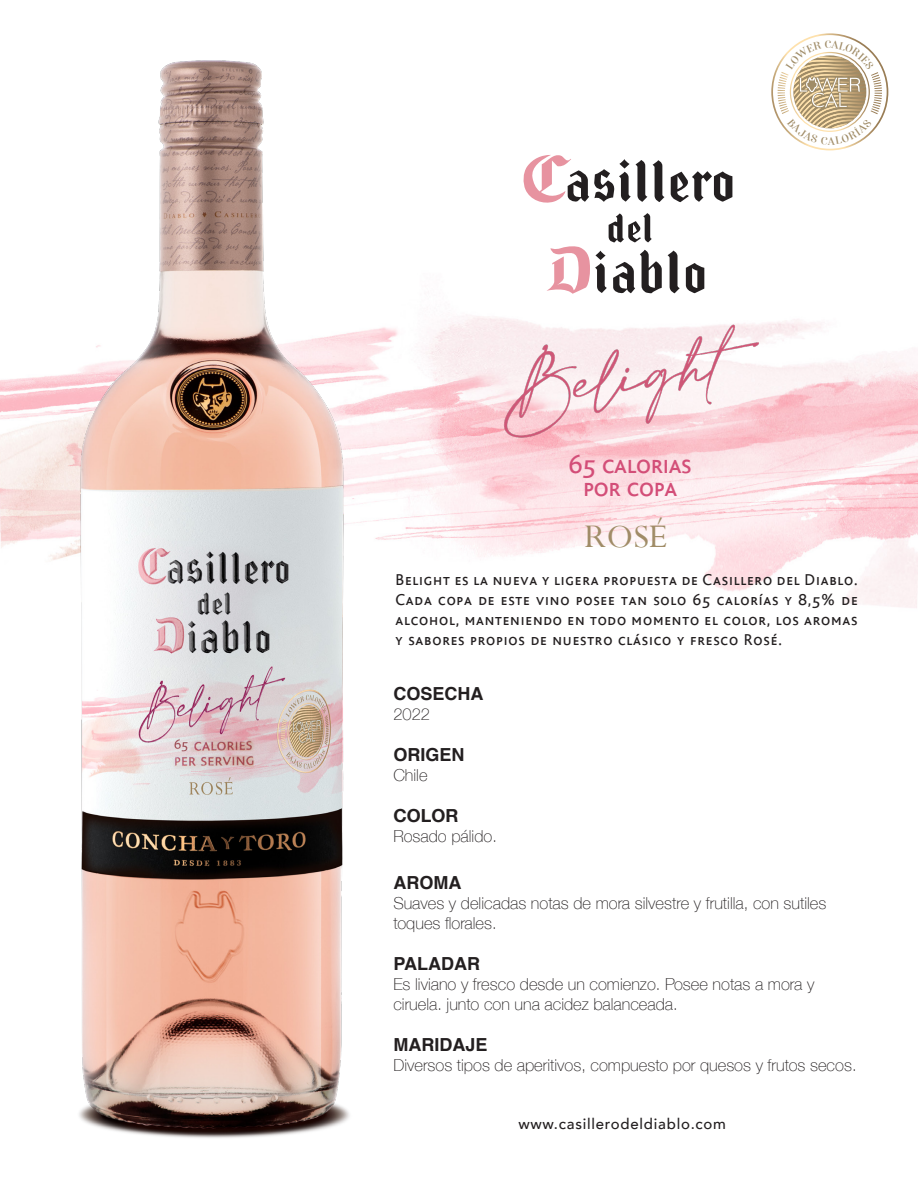
<style>
.page{position:relative;width:918px;height:1188px;background:#fff}
.page>*{position:absolute;margin:0;border:0;box-sizing:border-box;transform-origin:0 0}
.t1{font:36.9px "Perpetua Regular SC";color:#a08c67}
.t2{font:27px "Bliss Caps";letter-spacing:-.01em;color:#d34e78}
.t3{font:700 18px "Helvetica";color:#231f20}
.t4{font:700 18px "Helvetica Neue";color:#231f20}
.t5{font:100 16.5px/19.8px "Helvetica Neue";color:#231f20}
.t6{font:16.5px/19.8px "Bliss Caps";letter-spacing:.05em;color:#231f20;text-align:justify}
.t7{font:500 15px "Avenir";letter-spacing:.05em;color:#231f20}
</style>
<div class="page">
<img style="left:0;top:86px;width:918px;height:522px">
<svg style="left:653px;top:160px;width:12px;height:42px"></svg>
<svg style="left:671px;top:171px;width:61px;height:31px"></svg>
<svg style="left:523px;top:154px;width:124px;height:51px"></svg>
<svg style="left:668px;top:251px;width:12px;height:42px"></svg>
<svg style="left:686px;top:263px;width:18px;height:30px"></svg>
<svg style="left:547px;top:213px;width:115px;height:81px"></svg>
<img style="left:77px;top:60px;width:275px;height:1078px">
<img style="left:495px;top:320px;width:273px;height:122px">
<svg style="left:771px;top:33px;width:117px;height:117px"></svg>
<p class="t2" style="left:569px;top:450px;width:124px">65 calorias</p>
<p class="t2" style="left:583px;top:473px;width:96px">por copa</p>
<h1 class="t1" style="left:584px;top:513px;width:85px">ROSÉ</h1>
<p class="t6" style="left:395px;top:570px;width:464px">Belight es la nueva y ligera propuesta de Casillero del Diablo.<br>Cada copa de este vino posee tan solo 65 calorías y 8,5% de alcohol, manteniendo en todo momento el color, los aromas y sabores propios de nuestro clásico y fresco Rosé.</p>
<p class="t3" style="left:393px;top:683px;width:91px">COSECHA</p>
<p class="t5" style="left:393px;top:703px;width:38px">2022</p>
<p class="t3" style="left:393px;top:744px;width:73px">ORIGEN</p>
<p class="t5" style="left:393px;top:765px;width:36px">Chile</p>
<p class="t4" style="left:393px;top:802px;width:67px">COLOR</p>
<p class="t5" style="left:393px;top:826px;width:105px">Rosado pálido.</p>
<p class="t3" style="left:393px;top:872px;width:69px">AROMA</p>
<p class="t5" style="left:393px;top:892px;width:435px">Suaves y delicadas notas de mora silvestre y frutilla, con sutiles toques florales.</p>
<p class="t3" style="left:393px;top:953px;width:88px">PALADAR</p>
<p class="t5" style="left:393px;top:973px;width:422px">Es liviano y fresco desde un comienzo. Posee notas a mora y ciruela. junto con una acidez balanceada.</p>
<p class="t3" style="left:393px;top:1034px;width:95px">MARIDAJE</p>
<p class="t5" style="left:393px;top:1054px;width:465px">Diversos tipos de aperitivos, compuesto por quesos y frutos secos.</p>
<p class="t7" style="left:518px;top:1110px;width:209px">www.casillerodeldiablo.com</p>
</div>
